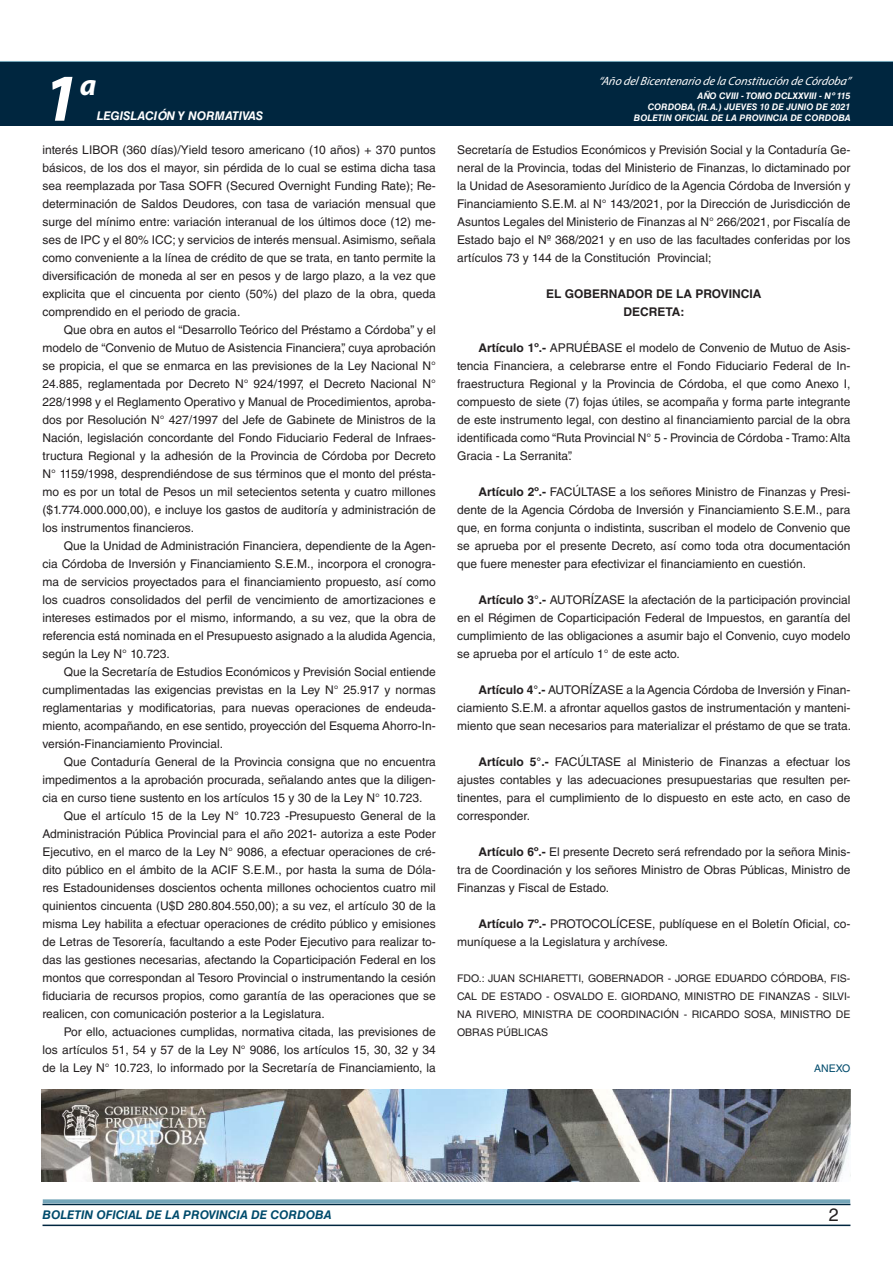
<style>
.page{position:relative;width:893px;height:1263px;background:#fff}
.page>*{position:absolute;margin:0;border:0;box-sizing:border-box;transform-origin:0 0}
.t1{font:italic 700 67.5px "Myriad Pro";color:#fff}
.t2{font:italic 700 30px "Myriad Pro";color:#fff}
.t3{font:18px "Helvetica LT Std";color:#231f20}
.TEXTO_BASE{font:12px/18px "Helvetica LT Std";color:#231f20;text-align:justify}
.t4{font:italic 12px "Myriad Pro";color:#fff}
.t5{font:italic 700 12px "Helvetica LT Std";color:#004b6c}
.RESUELVE{font:700 12px "Helvetica LT Std";color:#231f20}
.t6{font:italic 700 12px "Helvetica LT Std";color:#fff}
.FIRMA{font:10.5px/18px "Helvetica LT Std";color:#231f20;text-align:justify}
.ANEXO{font:10.5px "Helvetica LT Std";color:#004b6c}
.t7{font:italic 700 9px/10.8px "Helvetica LT Std";color:#fff;text-align:right}
.s1{font-weight:700}
</style>
<div class="page">
<div style="left:0;top:61px;width:893px;height:6px;background:#73a5b8"></div>
<div style="left:0;top:62px;width:893px;height:64px;background:#00263f"></div>
<hr style="left:43px;top:1224px;width:807px;height:2px;background:#00263f">
<div style="left:42px;top:1198px;width:809px;height:8px;background:#fff;opacity:.75"></div>
<img style="left:42px;top:1090px;width:808px;height:91px">
<h1 class="t1" style="left:43px;top:54px;width:38px">1</h1>
<h2 class="t2" style="left:80px;top:66px;width:18px">a</h2>
<p class="t6" style="left:97px;top:109px;width:168px">LEGISLACIÓN Y NORMATIVAS</p>
<p class="t4" style="left:598px;top:74px;width:254px">“Año delBicentenario de la Constitución de Córdoba”</p>
<p class="t7" style="left:634px;top:91px;width:218px">AÑO CVIII - TOMO DCLXXVIII - Nº 115<br>CORDOBA, (R.A.) JUEVES 10 DE JUNIO DE 2021<br>BOLETIN OFICIAL DE LA PROVINCIA DE CORDOBA</p>
<p class="TEXTO_BASE" style="left:43px;top:141px;width:395px">interés LIBOR (360 días)/Yield tesoro americano (10 años) + 370 puntos básicos, de los dos el mayor, sin pérdida de lo cual se estima dicha tasa sea reemplazada por Tasa SOFR (Secured Overnight Funding Rate); Re&shy;determinación de Saldos Deudores, con tasa de variación mensual que surge del mínimo entre: variación interanual de los últimos doce (12) me&shy;ses de IPC y el 80% ICC; y servicios de interés mensual. Asimismo, señala como conveniente a la línea de crédito de que se trata, en tanto permite la diversificación de moneda al ser en pesos y de largo plazo, a la vez que explicita que el cincuenta por ciento (50%) del plazo de la obra, queda comprendido en el periodo de gracia.</p>
<p class="TEXTO_BASE" style="left:43px;top:321px;width:395px;text-indent:21px">Que obra en autos el “Desarrollo Teórico del Préstamo a Córdoba” y el modelo de “Convenio de Mutuo de Asistencia Financiera”, cuya aprobación se propicia, el que se enmarca en las previsiones de la Ley Nacional N° 24.885, reglamentada por Decreto N° 924/1997, el Decreto Nacional N° 228/1998 y el Reglamento Operativo y Manual de Procedimientos, aproba&shy;dos por Resolución N° 427/1997 del Jefe de Gabinete de Ministros de la Nación, legislación concordante del Fondo Fiduciario Federal de Infraes&shy;tructura Regional y la adhesión de la Provincia de Córdoba por Decreto N° 1159/1998, desprendiéndose de sus términos que el monto del présta&shy;mo es por un total de Pesos un mil setecientos setenta y cuatro millones ($1.774.000.000,00), e incluye los gastos de auditoría y administración de los instrumentos financieros.</p>
<p class="TEXTO_BASE" style="left:43px;top:537px;width:395px;text-indent:21px">Que la Unidad de Administración Financiera, dependiente de la Agen&shy;cia Córdoba de Inversión y Financiamiento S.E.M., incorpora el cronogra&shy;ma de servicios proyectados para el financiamiento propuesto, así como los cuadros consolidados del perfil de vencimiento de amortizaciones e intereses estimados por el mismo, informando, a su vez, que la obra de referencia está nominada en el Presupuesto asignado a la aludida Agencia, según la Ley N° 10.723.</p>
<p class="TEXTO_BASE" style="left:43px;top:663px;width:395px;text-indent:21px">Que la Secretaría de Estudios Económicos y Previsión Social entiende cumplimentadas las exigencias previstas en la Ley N° 25.917 y normas reglamentarias y modificatorias, para nuevas operaciones de endeuda&shy;miento, acompañando, en ese sentido, proyección del Esquema Ahorro-In&shy;versión-Financiamiento Provincial.</p>
<p class="TEXTO_BASE" style="left:43px;top:753px;width:395px;text-indent:21px">Que Contaduría General de la Provincia consigna que no encuentra impedimentos a la aprobación procurada, señalando antes que la diligen&shy;cia en curso tiene sustento en los artículos 15 y 30 de la Ley N° 10.723.</p>
<p class="TEXTO_BASE" style="left:43px;top:807px;width:395px;text-indent:21px">Que el artículo 15 de la Ley N° 10.723 -Presupuesto General de la Administración Pública Provincial para el año 2021- autoriza a este Poder Ejecutivo, en el marco de la Ley N° 9086, a efectuar operaciones de cré&shy;dito público en el ámbito de la ACIF S.E.M., por hasta la suma de Dóla&shy;res Estadounidenses doscientos ochenta millones ochocientos cuatro mil quinientos cincuenta (U$D 280.804.550,00); a su vez, el artículo 30 de la misma Ley habilita a efectuar operaciones de crédito público y emisiones de Letras de Tesorería, facultando a este Poder Ejecutivo para realizar to&shy;das las gestiones necesarias, afectando la Coparticipación Federal en los montos que correspondan al Tesoro Provincial o instrumentando la cesión fiduciaria de recursos propios, como garantía de las operaciones que se realicen, con comunicación posterior a la Legislatura.</p>
<p class="TEXTO_BASE" style="left:43px;top:1023px;width:395px;text-indent:21px">Por ello, actuaciones cumplidas, normativa citada, las previsiones de los artículos 51, 54 y 57 de la Ley N° 9086, los artículos 15, 30, 32 y 34 de la Ley N° 10.723, lo informado por la Secretaría de Financiamiento, la</p>
<p class="TEXTO_BASE" style="left:457px;top:141px;width:395px">Secretaría de Estudios Económicos y Previsión Social y la Contaduría Ge&shy;neral de la Provincia, todas del Ministerio de Finanzas, lo dictaminado por la Unidad de Asesoramiento Jurídico de la Agencia Córdoba de Inversión y Financiamiento S.E.M. al N° 143/2021, por la Dirección de Jurisdicción de Asuntos Legales del Ministerio de Finanzas al N° 266/2021, por Fiscalía de Estado bajo el Nº 368/2021 y en uso de las facultades conferidas por los artículos 73 y 144 de la Constitución Provincial;</p>
<p class="RESUELVE" style="left:546px;top:286px;width:217px">EL GOBERNADOR DE LA PROVINCIA</p>
<p class="RESUELVE" style="left:624px;top:304px;width:62px">DECRETA:</p>
<p class="TEXTO_BASE" style="left:457px;top:339px;width:395px;text-indent:21px"><span class="s1">Artículo 1º.-</span> APRUÉBASE el modelo de Convenio de Mutuo de Asis&shy;tencia Financiera, a celebrarse entre el Fondo Fiduciario Federal de In&shy;fraestructura Regional y la Provincia de Córdoba, el que como Anexo I, compuesto de siete (7) fojas útiles, se acompaña y forma parte integrante de este instrumento legal, con destino al financiamiento parcial de la obra identificada como “Ruta Provincial N° 5 - Provincia de Córdoba - Tramo: Alta Gracia - La Serranita”.</p>
<p class="TEXTO_BASE" style="left:457px;top:483px;width:395px;text-indent:21px"><span class="s1">Artículo 2º.-</span> FACÚLTASE a los señores Ministro de Finanzas y Presi&shy;dente de la Agencia Córdoba de Inversión y Financiamiento S.E.M., para que, en forma conjunta o indistinta, suscriban el modelo de Convenio que se aprueba por el presente Decreto, así como toda otra documentación que fuere menester para efectivizar el financiamiento en cuestión.</p>
<p class="TEXTO_BASE" style="left:457px;top:591px;width:395px;text-indent:21px"><span class="s1">Artículo 3°.-</span> AUTORÍZASE la afectación de la participación provincial en el Régimen de Coparticipación Federal de Impuestos, en garantía del cumplimiento de las obligaciones a asumir bajo el Convenio, cuyo modelo se aprueba por el artículo 1° de este acto.</p>
<p class="TEXTO_BASE" style="left:457px;top:681px;width:396px;text-indent:21px"><span class="s1">Artículo 4°.-</span> AUTORÍZASE a la Agencia Córdoba de Inversión y Finan&shy;ciamiento S.E.M. a afrontar aquellos gastos de instrumentación y manteni&shy;miento que sean necesarios para materializar el préstamo de que se trata.</p>
<p class="TEXTO_BASE" style="left:457px;top:753px;width:395px;text-indent:21px"><span class="s1">Artículo 5°.-</span> FACÚLTASE al Ministerio de Finanzas a efectuar los ajustes contables y las adecuaciones presupuestarias que resulten per&shy;tinentes, para el cumplimiento de lo dispuesto en este acto, en caso de corresponder.</p>
<p class="TEXTO_BASE" style="left:457px;top:843px;width:395px;text-indent:21px"><span class="s1">Artículo 6º.-</span> El presente Decreto será refrendado por la señora Minis&shy;tra de Coordinación y los señores Ministro de Obras Públicas, Ministro de Finanzas y Fiscal de Estado.</p>
<p class="TEXTO_BASE" style="left:457px;top:915px;width:395px;text-indent:21px"><span class="s1">Artículo 7º.-</span> PROTOCOLÍCESE, publíquese en el Boletín Oficial, co&shy;muníquese a la Legislatura y archívese.</p>
<p class="FIRMA" style="left:457px;top:969px;width:395px">FDO.: JUAN SCHIARETTI, GOBERNADOR - JORGE EDUARDO CÓRDOBA, FIS-CAL DE ESTADO - OSVALDO E. GIORDANO, MINISTRO DE FINANZAS - SILVI-NA RIVERO, MINISTRA DE COORDINACIÓN - RICARDO SOSA, MINISTRO DE OBRAS PÚBLICAS</p>
<p class="ANEXO" style="left:814px;top:1062px;width:38px">ANEXO</p>
<p class="t5" style="left:43px;top:1208px;width:290px">BOLETIN OFICIAL DE LA PROVINCIA DE CORDOBA</p>
<p class="t3" style="left:829px;top:1204px;width:12px">2</p>
</div>
